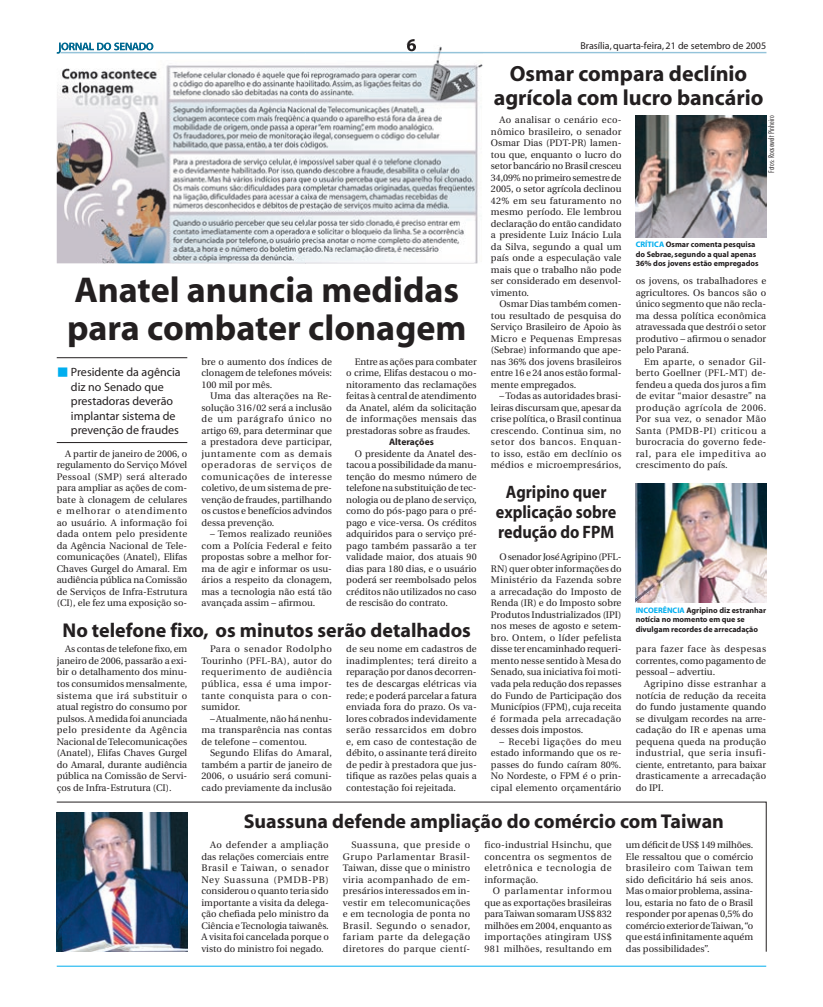
<style>
.page{position:relative;width:823px;height:1007px;background:#fff}
.page>*{position:absolute;margin:0;border:0;box-sizing:border-box;transform-origin:0 0}
.t1{font:700 36px/38px "Myriad";color:#231f20}
.t2{font:700 22px/24px "Myriad";color:#231f20;text-align:center}
.t3{font:700 20px "Myriad";color:#231f20}
.t4{font:700 18px/20px "Myriad";color:#231f20;text-align:center;scale:.9 1}
.t5{font:700 18px "Myriad";color:#231f20}
.t6{font:12px/14.4px "Myriad";color:#231f20}
.t7{font:10px "Myriad";color:#231f20}
.t8{font:9.5px/11.5px "Utopia";color:#231f20;text-align:justify}
.t9{font:700 9.5px "Myriad";color:#231f20}
.t10{font:700 8px/9.6px "Myriad";color:#231f20}
.t11{font:300 condensed 8px "Futura BT";color:#231f20}
.s1{color:#00aeef}
</style>
<div class="page">
<hr style="left:57px;top:965px;width:708px;height:1px;background:#00aeef">
<img style="left:635px;top:116px;width:130px;height:121px">
<hr style="left:57px;top:357px;width:130px;height:1px;background:#231f20">
<hr style="left:57px;top:442px;width:130px;height:1px;background:#231f20">
<img style="left:635px;top:484px;width:130px;height:118px">
<svg style="left:56px;top:801px;width:710px;height:151px"></svg>
<img style="left:57px;top:812px;width:130px;height:139px">
<img style="left:57px;top:54px;width:425px;height:209px">
<svg style="left:57px;top:43px;width:708px;height:11px"></svg>
<h3 class="t5" style="left:406px;top:36px;width:11px">6</h3>
<p class="t7" style="left:580px;top:41px;width:187px">Brasília, quarta-feira, 21 de setembro de 2005</p>
<h1 class="t1" style="left:67px;top:272px;width:400px">Anatel anuncia medidas para combater clonagem</h1>
<p class="t6" style="left:71px;top:365px;width:111px;text-indent:-14px"><span class="s1">■</span> Presidente da agência diz no Senado que prestadoras deverão implantar sistema de prevenção de fraudes</p>
<p class="t8" style="left:57px;top:448px;width:132px;text-indent:9px">A partir de janeiro de 2006, o regulamento do Serviço Móvel Pessoal (SMP) será alterado para ampliar as ações de com&shy;bate à clonagem de celulares e melhorar o atendimento ao usuário. A informação foi dada ontem pelo presidente da Agência Nacional de Tele&shy;comunicações (Anatel), Elifas Chaves Gurgel do Amaral. Em audiência pública na Comissão de Serviços de Infra-Estrutura (CI), ele fez uma exposição so-</p>
<p class="t8" style="left:201px;top:356px;width:132px">bre o aumento dos índices de clonagem de telefones móveis:<br>100 mil por mês.</p>
<p class="t8" style="left:201px;top:390px;width:132px;text-indent:9px">Uma das alterações na Re&shy;solução 316/02 será a inclusão de um parágrafo único no artigo 69, para determinar que a prestadora deve participar, juntamente com as demais operadoras de serviços de comunicações de interesse coletivo, de um sistema de pre&shy;venção de fraudes, partilhando os custos e benefícios advindos dessa prevenção.</p>
<p class="t8" style="left:201px;top:528px;width:132px;text-indent:9px">– Temos realizado reuniões com a Polícia Federal e feito propostas sobre a melhor for&shy;ma de agir e informar os usu&shy;ários a respeito da clonagem, mas a tecnologia não está tão avançada assim – afirmou.</p>
<p class="t8" style="left:346px;top:356px;width:132px;text-indent:9px">Entre as ações para combater o crime, Elifas destacou o mo&shy;nitoramento das reclamações feitas à central de atendimento da Anatel, além da solicitação de informações mensais das prestadoras sobre as fraudes.</p>
<p class="t9" style="left:389px;top:437px;width:46px">Alterações</p>
<p class="t8" style="left:346px;top:448px;width:132px;text-indent:9px">O presidente da Anatel des&shy;tacou a possibilidade da manu&shy;tenção do mesmo número de telefone na substituição de tec&shy;nologia ou de plano de serviço, como do pós-pago para o pré&shy;pago e vice-versa. Os créditos adquiridos para o serviço pré&shy;pago também passarão a ter validade maior, dos atuais 90 dias para 180 dias, e o usuário poderá ser reembolsado pelos créditos não utilizados no caso de rescisão do contrato.</p>
<h3 class="t3" style="left:62px;top:619px;width:409px">No telefone fixo, os minutos serão detalhados</h3>
<p class="t8" style="left:57px;top:643px;width:132px;text-indent:9px">As contas de telefone fixo, em janeiro de 2006, passarão a exi&shy;bir o detalhamento dos minu&shy;tos consumidos mensalmente, sistema que irá substituir o atual registro do consumo por pulsos. A medida foi anunciada pelo presidente da Agência Nacional de Telecomunicações (Anatel), Elifas Chaves Gurgel do Amaral, durante audiência pública na Comissão de Servi&shy;ços de Infra-Estrutura (CI).</p>
<p class="t8" style="left:201px;top:643px;width:132px;text-indent:9px">Para o senador Rodolpho Tourinho (PFL-BA), autor do requerimento de audiência pública, essa é uma impor&shy;tante conquista para o con&shy;sumidor.</p>
<p class="t8" style="left:201px;top:712px;width:132px;text-indent:9px">– Atualmente, não há nenhu&shy;ma transparência nas contas de telefone – comentou.</p>
<p class="t8" style="left:201px;top:747px;width:132px;text-indent:9px">Segundo Elifas do Amaral, também a partir de janeiro de 2006, o usuário será comuni&shy;cado previamente da inclusão</p>
<p class="t8" style="left:346px;top:643px;width:132px">de seu nome em cadastros de inadimplentes; terá direito a reparação por danos decorren&shy;tes de descargas elétricas via rede; e poderá parcelar a fatura enviada fora do prazo. Os va&shy;lores cobrados indevidamente serão ressarcidos em dobro e, em caso de contestação de débito, o assinante terá direito de pedir à prestadora que jus&shy;tifique as razões pelas quais a contestação foi rejeitada.</p>
<h2 class="t2" style="left:493px;top:62px;width:271px">Osmar compara declínio agrícola com lucro bancário</h2>
<p class="t8" style="left:490px;top:114px;width:132px;text-indent:9px">Ao analisar o cenário eco&shy;nômico brasileiro, o senador Osmar Dias (PDT-PR) lamen&shy;tou que, enquanto o lucro do setor bancário no Brasil cresceu 34,09% no primeiro semestre de 2005, o setor agrícola declinou 42% em seu faturamento no mesmo período. Ele lembrou declaração do então candidato a presidente Luiz Inácio Lula da Silva, segundo a qual um país onde a especulação vale mais que o trabalho não pode ser considerado em desenvol&shy;vimento.</p>
<p class="t8" style="left:490px;top:298px;width:132px;text-indent:9px">Osmar Dias também comen&shy;tou resultado de pesquisa do Serviço Brasileiro de Apoio às Micro e Pequenas Empresas (Sebrae) informando que ape&shy;nas 36% dos jovens brasileiros entre 16 e 24 anos estão formal&shy;mente empregados.</p>
<p class="t8" style="left:490px;top:390px;width:132px;text-indent:9px">– Todas as autoridades brasi&shy;leiras discursam que, apesar da crise política, o Brasil continua crescendo. Continua sim, no setor dos bancos. Enquan&shy;to isso, estão em declínio os médios e microempresários,</p>
<h3 class="t4" style="left:495px;top:482px;width:135px">Agripino quer explicação sobre redução do FPM</h3>
<p class="t8" style="left:490px;top:551px;width:132px;text-indent:9px">O senador José Agripino (PFL-RN) quer obter informações do Ministério da Fazenda sobre a arrecadação do Imposto de Renda (IR) e do Imposto sobre Produtos Industrializados (IPI) nos meses de agosto e setem&shy;bro. Ontem, o líder pefelista disse ter encaminhado requeri&shy;mento nesse sentido à Mesa do Senado, sua iniciativa foi moti&shy;vada pela redução dos repasses do Fundo de Participação dos Municípios (FPM), cuja receita é formada pela arrecadação desses dois impostos.</p>
<p class="t8" style="left:490px;top:735px;width:132px;text-indent:9px">– Recebi ligações do meu estado informando que os re&shy;passes do fundo caíram 80%.<br>No Nordeste, o FPM é o prin&shy;cipal elemento orçamentário</p>
<p class="t11" style="left:765px;top:173px;width:59px;rotate:-90deg">Fotos: Roosewelt Pinheiro</p>
<p class="t10" style="left:635px;top:240px;width:124px"><span class="s1">CRÍTICA</span> Osmar comenta pesquisa do Sebrae, segundo a qual apenas<br>36% dos jovens estão empregados</p>
<p class="t8" style="left:635px;top:275px;width:132px">os jovens, os trabalhadores e agricultores. Os bancos são o único segmento que não recla&shy;ma dessa política econômica atravessada que destrói o setor produtivo – afirmou o senador pelo Paraná.</p>
<p class="t8" style="left:635px;top:356px;width:132px;text-indent:9px">Em aparte, o senador Gil&shy;berto Goellner (PFL-MT) de&shy;fendeu a queda dos juros a fim de evitar “maior desastre” na produção agrícola de 2006.<br>Por sua vez, o senador Mão Santa (PMDB-PI) criticou a burocracia do governo fede&shy;ral, para ele impeditiva ao crescimento do país.</p>
<p class="t10" style="left:635px;top:605px;width:132px"><span class="s1">INCOERÊNCIA</span> Agripino diz estranhar notícia no momento em que se divulgam recordes de arrecadação</p>
<p class="t8" style="left:635px;top:643px;width:132px">para fazer face às despesas correntes, como pagamento de pessoal – advertiu.</p>
<p class="t8" style="left:635px;top:678px;width:132px;text-indent:9px">Agripino disse estranhar a notícia de redução da receita do fundo justamente quando se divulgam recordes na arre&shy;cadação do IR e apenas uma pequena queda na produção industrial, que seria insufi&shy;ciente, entretanto, para baixar drasticamente a arrecadação do IPI.</p>
<h3 class="t3" style="left:243px;top:810px;width:481px">Suassuna defende ampliação do comércio com Taiwan</h3>
<p class="t8" style="left:201px;top:839px;width:129px;text-indent:9px">Ao defender a ampliação das relações comerciais entre Brasil e Taiwan, o senador Ney Suassuna (PMDB-PB) considerou o quanto teria sido importante a visita da delega&shy;ção chefiada pelo ministro da Ciência e Tecnologia taiwanês.<br>A visita foi cancelada porque o visto do ministro foi negado.</p>
<p class="t8" style="left:343px;top:839px;width:129px;text-indent:9px">Suassuna, que preside o Grupo Parlamentar Brasil-Taiwan, disse que o ministro viria acompanhado de em&shy;presários interessados em in&shy;vestir em telecomunicações e em tecnologia de ponta no Brasil. Segundo o senador, fariam parte da delegação diretores do parque cientí-</p>
<p class="t8" style="left:484px;top:839px;width:129px">fico-industrial Hsinchu, que concentra os segmentos de eletrônica e tecnologia de informação.</p>
<p class="t8" style="left:484px;top:885px;width:129px;text-indent:9px">O parlamentar informou que as exportações brasileiras para Taiwan somaram US$ 832 milhões em 2004, enquanto as importações atingiram US$ 981 milhões, resultando em</p>
<p class="t8" style="left:625px;top:839px;width:129px">um déficit de US$ 149 milhões.<br>Ele ressaltou que o comércio brasileiro com Taiwan tem sido deficitário há seis anos.<br>Mas o maior problema, assina&shy;lou, estaria no fato de o Brasil responder por apenas 0,5% do comércio exterior de Taiwan, “o que está infinitamente aquém das possibilidades”.</p>
</div>
